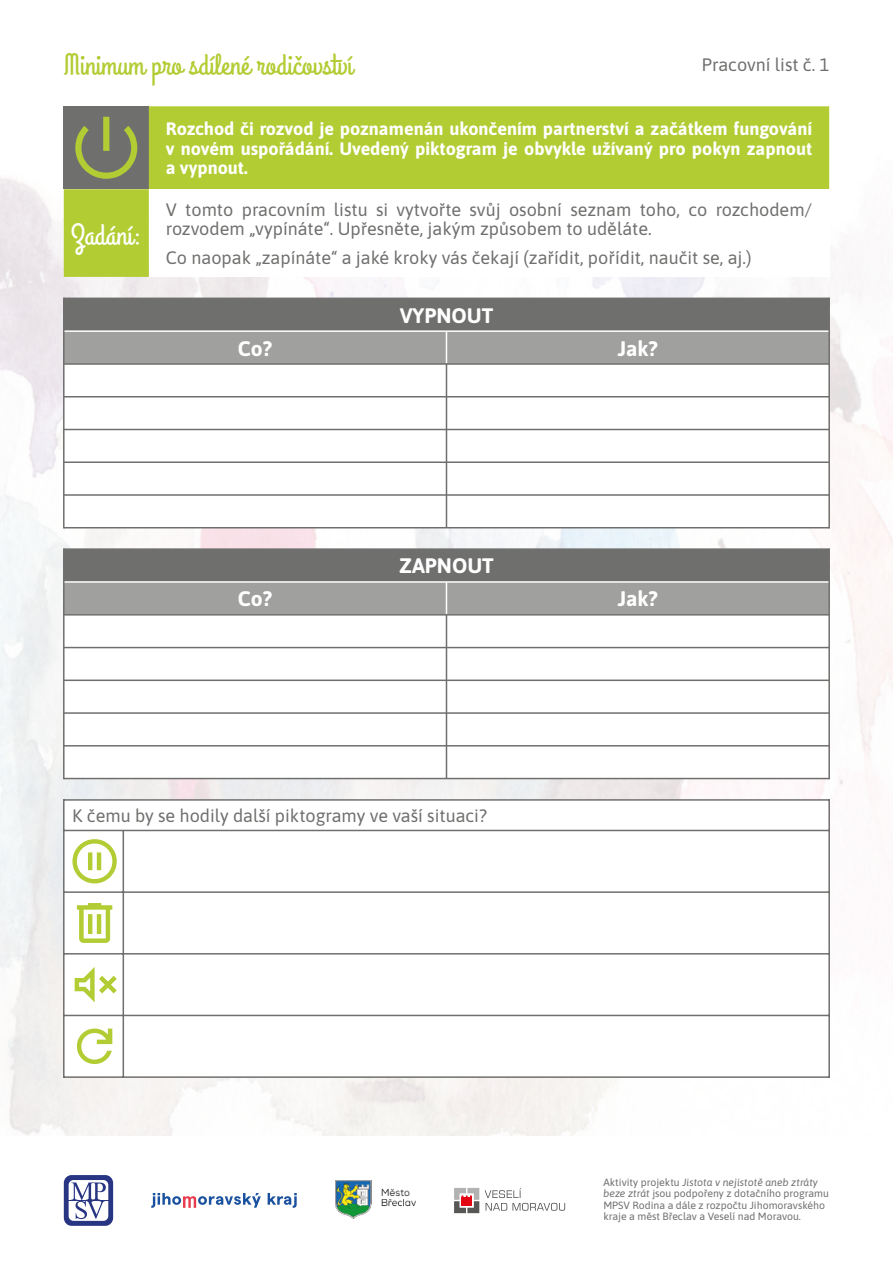
<style>
.page{position:relative;width:893px;height:1263px;background:#fff}
.page>*{position:absolute;margin:0;border:0;box-sizing:border-box;transform-origin:0 0}
.t1{font:30px "Grand Hotel";color:#b2cc33}
.t2{font:30px "Grand Hotel";color:#fff}
.t3{font:700 21px "Asap";color:#fff}
.t4{font:18px/19.8px "Asap";color:#6f6f6e}
.t5{font:700 18px/19.8px "Asap";color:#fff;text-align:justify}
.t6{font:10.5px/11.6px "Asap";color:#6f6f6e}
.s1{font-style:italic}
</style>
<div class="page">
<div style="left:64px;top:106px;width:765px;height:171px;background:#b2cc33"></div>
<div style="left:149px;top:189px;width:680px;height:88px;background:#fff"></div>
<svg style="left:75px;top:117px;width:62px;height:62px"></svg>
<svg style="left:65px;top:829px;width:763px;height:247px"></svg>
<hr style="left:63px;top:799px;width:2px;height:279px;background:#6f6f6e">
<hr style="left:828px;top:799px;width:2px;height:279px;background:#6f6f6e">
<hr style="left:123px;top:830px;width:1px;height:247px;background:#6f6f6e">
<hr style="left:64px;top:799px;width:765px;height:2px;background:#6f6f6e">
<hr style="left:64px;top:830px;width:765px;height:1px;background:#6f6f6e">
<hr style="left:64px;top:891px;width:765px;height:2px;background:#6f6f6e">
<hr style="left:64px;top:953px;width:765px;height:1px;background:#6f6f6e">
<hr style="left:64px;top:1015px;width:765px;height:1px;background:#6f6f6e">
<hr style="left:64px;top:1076px;width:765px;height:2px;background:#6f6f6e">
<svg style="left:72px;top:839px;width:45px;height:44px"></svg>
<svg style="left:77px;top:903px;width:35px;height:40px"></svg>
<svg style="left:75px;top:967px;width:42px;height:35px"></svg>
<svg style="left:77px;top:1028px;width:35px;height:36px"></svg>
<div style="left:64px;top:298px;width:765px;height:33px;background:#6f6f6e"></div>
<div style="left:64px;top:331px;width:765px;height:33px;background:#a0a09f"></div>
<svg style="left:65px;top:365px;width:763px;height:162px"></svg>
<hr style="left:446px;top:331px;width:1px;height:32px;background:#fff">
<hr style="left:63px;top:298px;width:2px;height:230px;background:#6f6f6e">
<hr style="left:828px;top:298px;width:2px;height:230px;background:#6f6f6e">
<hr style="left:446px;top:364px;width:1px;height:164px;background:#6f6f6e">
<hr style="left:65px;top:330px;width:763px;height:2px;background:#fff">
<hr style="left:64px;top:363px;width:765px;height:2px;background:#6f6f6e">
<hr style="left:64px;top:396px;width:765px;height:1px;background:#6f6f6e">
<hr style="left:64px;top:429px;width:765px;height:1px;background:#6f6f6e">
<hr style="left:64px;top:461px;width:765px;height:2px;background:#6f6f6e">
<hr style="left:64px;top:494px;width:765px;height:2px;background:#6f6f6e">
<hr style="left:64px;top:527px;width:765px;height:1px;background:#6f6f6e">
<div style="left:64px;top:549px;width:765px;height:33px;background:#6f6f6e"></div>
<div style="left:64px;top:582px;width:765px;height:33px;background:#a0a09f"></div>
<svg style="left:65px;top:615px;width:763px;height:163px"></svg>
<hr style="left:446px;top:582px;width:1px;height:32px;background:#fff">
<hr style="left:63px;top:548px;width:2px;height:231px;background:#6f6f6e">
<hr style="left:828px;top:548px;width:2px;height:231px;background:#6f6f6e">
<hr style="left:446px;top:615px;width:1px;height:163px;background:#6f6f6e">
<hr style="left:65px;top:581px;width:763px;height:2px;background:#fff">
<hr style="left:64px;top:548px;width:765px;height:2px;background:#6f6f6e">
<hr style="left:64px;top:614px;width:765px;height:1px;background:#6f6f6e">
<hr style="left:64px;top:647px;width:765px;height:1px;background:#6f6f6e">
<hr style="left:64px;top:679px;width:765px;height:2px;background:#6f6f6e">
<hr style="left:64px;top:712px;width:765px;height:2px;background:#6f6f6e">
<hr style="left:64px;top:745px;width:765px;height:1px;background:#6f6f6e">
<hr style="left:64px;top:778px;width:765px;height:1px;background:#6f6f6e">
<svg style="left:64px;top:1175px;width:49px;height:51px"></svg>
<svg style="left:151px;top:1193px;width:110px;height:15px"></svg>
<svg style="left:268px;top:1193px;width:29px;height:15px"></svg>
<img style="left:335px;top:1180px;width:81px;height:38px">
<svg style="left:454px;top:1188px;width:25px;height:25px"></svg>
<svg style="left:485px;top:1188px;width:80px;height:23px"></svg>
<h1 class="t1" style="left:64px;top:46px;width:290px">Minimum pro sdílené rodičovství</h1>
<p class="t4" style="left:702px;top:54px;width:129px">Pracovní list č. 1</p>
<p class="t5" style="left:166px;top:118px;width:648px">Rozchod či rozvod je poznamenán ukončením partnerství a začátkem fungování v novém uspořádání. Uvedený piktogram je obvykle užívaný pro pokyn zapnout a vypnout.</p>
<h1 class="t2" style="left:71px;top:215px;width:73px">Zadání:</h1>
<p class="t4" style="left:166px;top:199px;width:648px">V tomto pracovním listu si vytvořte svůj osobní seznam toho, co rozchodem/ rozvodem „vypínáte“. Upřesněte, jakým způsobem to uděláte.</p>
<p class="t4" style="left:166px;top:248px;width:587px">Co naopak „zapínáte“ a jaké kroky vás čekají (zařídit, pořídit, naučit se, aj.)</p>
<p class="t3" style="left:400px;top:303px;width:95px">VYPNOUT</p>
<p class="t3" style="left:238px;top:336px;width:36px">Co?</p>
<p class="t3" style="left:618px;top:336px;width:42px">Jak?</p>
<p class="t3" style="left:399px;top:554px;width:96px">ZAPNOUT</p>
<p class="t3" style="left:238px;top:587px;width:36px">Co?</p>
<p class="t3" style="left:618px;top:587px;width:42px">Jak?</p>
<p class="t4" style="left:72px;top:805px;width:416px">K čemu by se hodily další piktogramy ve vaší situaci?</p>
<p class="t6" style="left:603px;top:1176px;width:227px">Aktivity projektu <span class="s1">Jistota v nejistotě aneb ztráty beze ztrát</span> jsou podpořeny z dotačního programu MPSV Rodina a dále z rozpočtu Jihomoravského kraje a měst Břeclav a Veselí nad Moravou.</p>
</div>
